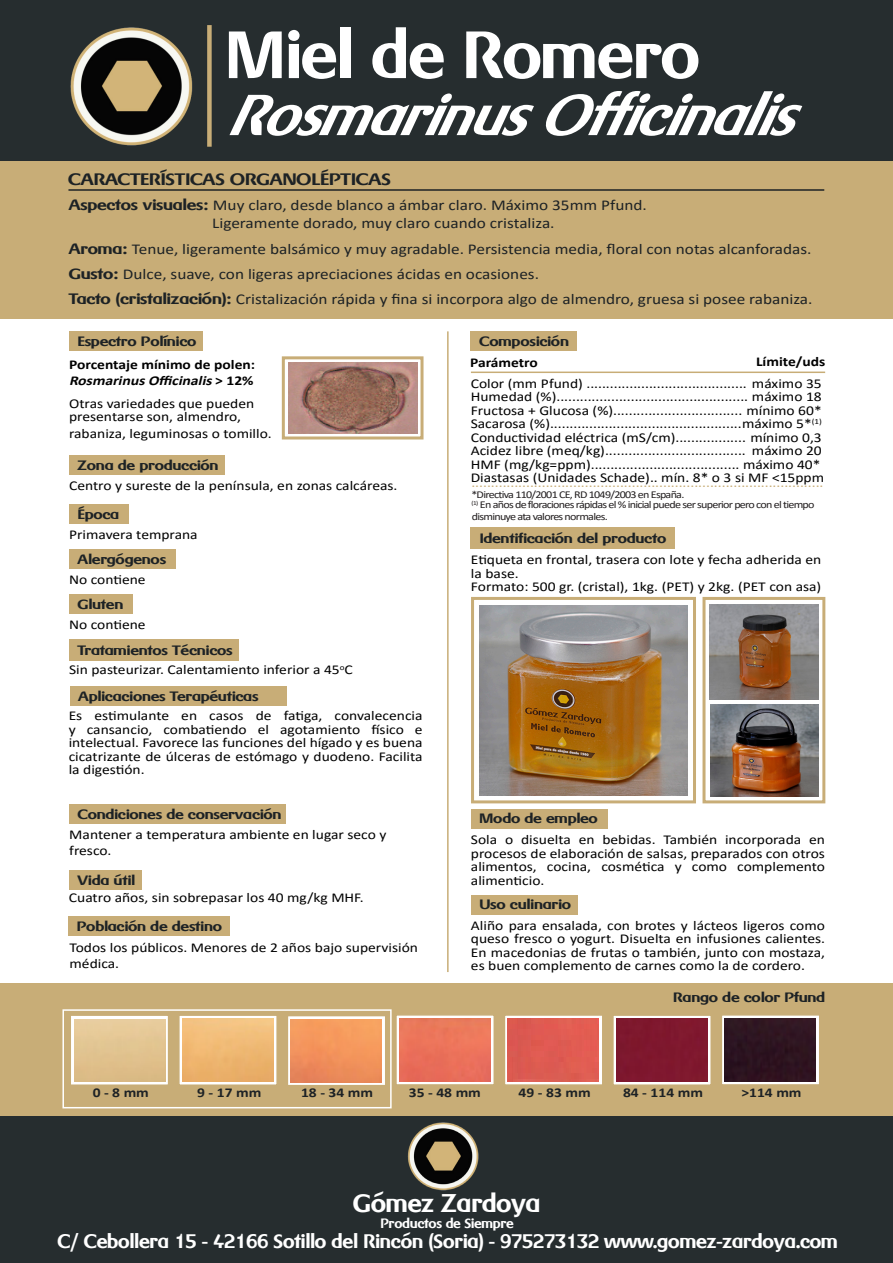
<style>
.page{position:relative;width:893px;height:1263px;background:#fff}
.page>*{position:absolute;margin:0;border:0;box-sizing:border-box;transform-origin:0 0}
.t1{font:66px "Gerling";color:#fff}
.t2{font:italic 57px "Gerling";color:#fff}
.t3{font:25.5px "Gerling";color:#fff}
.t4{font:19.5px "Gerling";color:#fff}
.t5{font:16.5px "Gerling";color:#1d2225;scale:1.15 1}
.t6{font:15px "Calibri";color:#1d2225;scale:1.15 1}
.t7{font:13.5px/13.5px "Calibri";color:#000;scale:1.15 1}
.t8{font:13.5px "Gerling";color:#1d2225;scale:1.15 1}
.t9{font:13.5px "Calibri";color:#c8ad77;scale:1.15 1}
.t10{font:700 13.5px "Calibri";color:#1d2225;scale:1.15 1}
.t11{font:700 13.5px "Calibri";color:#000;scale:1.15 1}
.t12{font:italic 700 13.5px "Calibri";color:#000;scale:1.15 1}
.t13{font:13.5px "Gerling";color:#fff}
.t14{font:10.5px/10.5px "Calibri";letter-spacing:-.06em;color:#231f20;scale:1.15 1}
.s1{font-family:"Gerling"}
.s2{font-style:normal}
.s3{font-weight:700;color:#fff}
</style>
<div class="page">
<div style="left:0;top:983px;width:893px;height:166px;background:#c8ad77"></div>
<div style="left:62px;top:1009px;width:330px;height:99px;border:2px solid #fff"></div>
<div style="left:70px;top:1014px;width:99px;height:72px;background:linear-gradient(to right,#fff,#fff);border:2px solid #c8ad77"></div>
<div style="left:0;top:151px;width:893px;height:168px;background:#c8ad77"></div>
<div style="left:0;top:0;width:893px;height:161px;background:#262d2f"></div>
<div style="left:207px;top:25px;width:5px;height:122px;background:#c8ad77"></div>
<div style="left:0;top:1116px;width:893px;height:147px;background:#262d2f"></div>
<div style="left:69px;top:331px;width:133px;height:20px;background:#c8ad77"></div>
<div style="left:471px;top:331px;width:106px;height:20px;background:#c8ad77"></div>
<img style="left:288px;top:362px;width:129px;height:71px">
<div style="left:282px;top:356px;width:141px;height:83px;border:3px solid #c8ad77"></div>
<div style="left:69px;top:455px;width:155px;height:20px;background:#c8ad77"></div>
<div style="left:69px;top:504px;width:60px;height:20px;background:#c8ad77"></div>
<div style="left:69px;top:804px;width:217px;height:20px;background:#c8ad77"></div>
<div style="left:69px;top:870px;width:72px;height:20px;background:#c8ad77"></div>
<div style="left:69px;top:916px;width:161px;height:20px;background:#c8ad77"></div>
<div style="left:471px;top:895px;width:106px;height:19px;background:#c8ad77"></div>
<hr style="left:471px;top:372px;width:354px;height:1px;background:#c8ad77">
<div style="left:471px;top:527px;width:204px;height:22px;background:#c8ad77"></div>
<div style="left:471px;top:809px;width:136px;height:19px;background:#c8ad77"></div>
<img style="left:74px;top:1019px;width:91px;height:63px">
<svg style="left:179px;top:1015px;width:98px;height:70px"></svg>
<img style="left:182px;top:1019px;width:92px;height:63px">
<img style="left:710px;top:604px;width:108px;height:95px">
<img style="left:711px;top:704px;width:107px;height:93px">
<svg style="left:288px;top:1016px;width:97px;height:69px"></svg>
<img style="left:291px;top:1019px;width:91px;height:63px">
<div style="left:395px;top:1014px;width:100px;height:72px;background:linear-gradient(to right,#fff,#fff);border:2px solid #c8ad77"></div>
<img style="left:399px;top:1018px;width:91px;height:63px">
<svg style="left:505px;top:1015px;width:97px;height:70px"></svg>
<div style="left:508px;top:1019px;width:91px;height:63px;background:#df5b52"></div>
<svg style="left:613px;top:1015px;width:98px;height:70px"></svg>
<div style="left:616px;top:1019px;width:91px;height:63px;background:#7f172e"></div>
<div style="left:721px;top:1014px;width:99px;height:72px;background:linear-gradient(to right,#fff,#fff);border:2px solid #c8ad77"></div>
<div style="left:725px;top:1018px;width:91px;height:63px;background:#2e1420"></div>
<div style="left:471px;top:597px;width:225px;height:206px;border:3px solid #c8ad77"></div>
<div style="left:702px;top:597px;width:123px;height:206px;border:3px solid #c8ad77"></div>
<div style="left:69px;top:549px;width:106px;height:20px;background:#c8ad77"></div>
<div style="left:69px;top:594px;width:64px;height:20px;background:#c8ad77"></div>
<div style="left:69px;top:639px;width:170px;height:21px;background:#c8ad77"></div>
<img style="left:408px;top:1122px;width:71px;height:69px">
<img style="left:70px;top:27px;width:123px;height:119px">
<hr style="left:447px;top:331px;width:2px;height:641px;background:#c8ad77">
<div style="left:70px;top:686px;width:216px;height:20px;background:#c8ad77"></div>
<hr style="left:68px;top:189px;width:756px;height:2px;background:#1d2225">
<img style="left:479px;top:606px;width:209px;height:189px">
<p class="t1" style="left:227px;top:14px;width:474px">Miel de Romero</p>
<p class="t2" style="left:227px;top:80px;width:598px">RosmarinusOfficinalis</p>
<p class="t5" style="left:68px;top:169px;width:282px">CARACTERÍSTICAS ORGANOLÉPTICAS</p>
<p class="t6" style="left:69px;top:195px;width:504px"><span class="s1">Aspectos visuales:</span> Muy claro, desde blanco a ámbar claro. Máximo 35mm Pfund.</p>
<p class="t6" style="left:212px;top:213px;width:299px">Ligeramente dorado, muy claro cuando cristaliza.</p>
<p class="t6" style="left:69px;top:238px;width:647px"><span class="s1">Aroma:</span> Tenue, ligeramente balsámico y muy agradable. Persistencia media, floral con notas alcanforadas.</p>
<p class="t6" style="left:69px;top:263px;width:410px"><span class="s1">Gusto:</span> Dulce, suave, con ligeras apreciaciones ácidas en ocasiones.</p>
<p class="t6" style="left:69px;top:288px;width:648px"><span class="s1">Tacto (cristalización):</span> Cristalización rápida y fina si incorpora algo de almendro, gruesa si posee rabaniza.</p>
<p class="t8" style="left:78px;top:333px;width:105px">Espectro Polínico</p>
<p class="t11" style="left:69px;top:355px;width:163px">Porcentaje mínimo de polen:</p>
<p class="t12" style="left:69px;top:371px;width:162px">RosmarinusOfficinalis<span class="s2">&gt; 1 2 %</span></p>
<p class="t8" style="left:479px;top:333px;width:79px">Composición</p>
<p class="t11" style="left:470px;top:353px;width:61px">Parámetro</p>
<p class="t11" style="left:756px;top:352px;width:62px">Límite/uds</p>
<p class="t7" style="left:471px;top:376px;width:307px;text-align:justify">Color (mm Pfund) ......................................... máximo 35<br>Humedad (%)................................................. máximo 18<br>Fructosa + Glucosa (%)................................. mínimo 60* Sacarosa (%).................................................máximo 5*<sup>(1)</sup></p>
<p class="t7" style="left:471px;top:430px;width:307px">Conductividad eléctrica (mS/cm).................. mínimo 0,3</p>
<p class="t7" style="left:471px;top:444px;width:307px">Acidez libre (meq/kg).................................... máximo 20</p>
<p class="t7" style="left:471px;top:457px;width:306px">HMF (mg/kg=ppm)...................................... máximo 40*</p>
<p class="t7" style="left:471px;top:471px;width:309px">Diastasas (Unidades Schade).. mín. 8* o 3 si MF &lt;15ppm</p>
<p class="t9" style="left:471px;top:473px;width:308px">..........................................................................................</p>
<p class="t14" style="left:471px;top:488px;width:300px">*Directiva 110/2001 CE, RD 1049/2003 en España.<br><sup>(1)</sup> En años de floraciones rápidas el % inicial puede ser superior pero con el tiempo</p>
<p class="t8" style="left:480px;top:530px;width:164px">Identificación del producto</p>
<p class="t7" style="left:471px;top:553px;width:306px">Etiqueta en frontal, trasera con lote y fecha adherida en la base.</p>
<p class="t7" style="left:471px;top:580px;width:306px">Formato: 500 gr. (cristal), 1kg. (PET) y 2kg. (PET con asa)</p>
<p class="t7" style="left:69px;top:396px;width:163px">Otras variedades que pueden presentarse son, almendro,</p>
<p class="t7" style="left:69px;top:426px;width:178px">rabaniza, leguminosas o tomillo.</p>
<p class="t8" style="left:78px;top:457px;width:124px">Zona de producción</p>
<p class="t7" style="left:69px;top:479px;width:303px">Centro y sureste de la península, en zonas calcáreas.<span class="s3">asf</span></p>
<p class="t8" style="left:78px;top:506px;width:38px">Época</p>
<p class="t7" style="left:69px;top:527px;width:113px">Primavera temprana</p>
<p class="t14" style="left:472px;top:510px;width:120px">disminuye ata valores normales.</p>
<p class="t8" style="left:78px;top:551px;width:78px">Alergógenos</p>
<p class="t7" style="left:69px;top:573px;width:78px">No contiene<span class="s3">sf</span></p>
<p class="t8" style="left:78px;top:596px;width:41px">Gluten</p>
<p class="t7" style="left:69px;top:618px;width:78px">No contiene<span class="s3">sf</span></p>
<p class="t8" style="left:78px;top:641px;width:136px">Tratamientos Técnicos</p>
<p class="t7" style="left:69px;top:663px;width:248px">Sin pasteurizar. Calentamiento inferior a 45<sup>o</sup>C</p>
<p class="t7" style="left:69px;top:709px;width:309px;text-align:justify">Es estimulante en casos de fatiga, convalecencia y cansancio, combatiendo el agotamiento físico e intelectual. Favorece las funciones del hígado y es buena cicatrizante de úlceras de estómago y duodeno. Facilita la digestión.</p>
<p class="t8" style="left:78px;top:687px;width:158px">Aplicaciones Terapéuticas</p>
<p class="t8" style="left:78px;top:805px;width:179px">Condiciones de conservación</p>
<p class="t7" style="left:69px;top:826px;width:277px;line-height:16.2px">Mantener a temperatura ambiente en lugar seco y fresco.<span class="s3">asf</span></p>
<p class="t8" style="left:78px;top:872px;width:51px">Vida útil</p>
<p class="t7" style="left:69px;top:891px;width:258px">Cuatro años, sin sobrepasar los 40 mg/kg MHF.</p>
<p class="t8" style="left:77px;top:918px;width:128px">Población de destino</p>
<p class="t7" style="left:70px;top:938px;width:305px;line-height:16.2px">Todos los públicos. Menores de 2 años bajo supervisión médica.</p>
<p class="t8" style="left:480px;top:810px;width:104px">Modo de empleo</p>
<p class="t7" style="left:471px;top:832px;width:309px;text-align:justify">Sola o disuelta en bebidas. También incorporada en procesos de elaboración de salsas, preparados con otros alimentos, cocina, cosmética y como complemento alimenticio.</p>
<p class="t8" style="left:480px;top:896px;width:81px">Uso culinario</p>
<p class="t7" style="left:471px;top:918px;width:309px;text-align:justify">Aliño para ensalada, con brotes y lácteos ligeros como queso fresco o yogurt. Disuelta en infusiones calientes.<br>En macedonias de frutas o también, junto con mostaza, es buen complemento de carnes como la de cordero.</p>
<p class="t8" style="left:674px;top:989px;width:133px">Rango de color Pfund</p>
<p class="t10" style="left:93px;top:1083px;width:50px">0 - 8 mm</p>
<p class="t10" style="left:197px;top:1083px;width:57px">9 - 17 mm</p>
<p class="t10" style="left:301px;top:1083px;width:64px">18 - 34 mm</p>
<p class="t10" style="left:409px;top:1083px;width:64px">35 - 48 mm</p>
<p class="t10" style="left:519px;top:1083px;width:64px">49 - 83 mm</p>
<p class="t10" style="left:623px;top:1083px;width:71px">84 - 114 mm</p>
<p class="t10" style="left:741px;top:1083px;width:54px">&gt;114 mm</p>
<p class="t3" style="left:354px;top:1187px;width:188px">Gómez Zardoya</p>
<p class="t13" style="left:381px;top:1215px;width:135px">Productos de Siempre</p>
<p class="t4" style="left:58px;top:1229px;width:782px">C/ Cebollera 15 - 42166 Sotillo del Rincón (Soria) - 975273132 www.gomez-zardoya.com</p>
</div>
